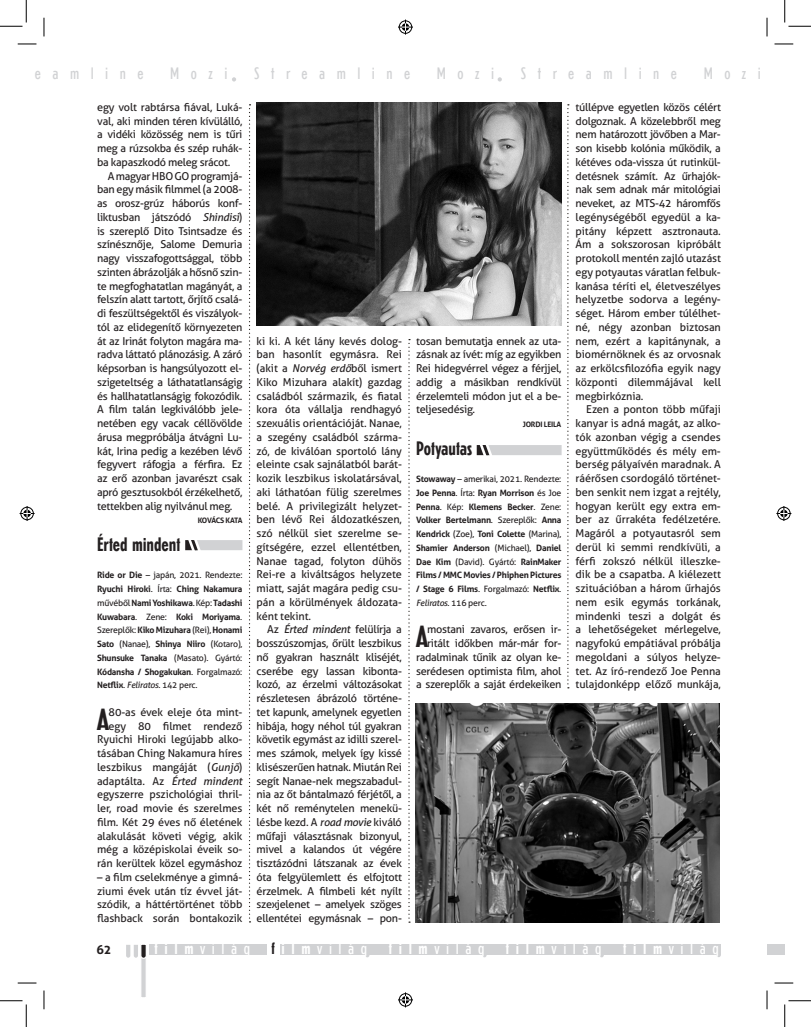
<style>
.page{position:relative;width:811px;height:1027px;background:#fff}
.page>*{position:absolute;margin:0;border:0;box-sizing:border-box;transform-origin:0 0}
.új_Filmvilág{font:700 condensed 30.38px "Erbar LT";color:#231f20}
.új_Filmvilág-2{font:700 condensed 19.38px "Erbar LT";color:#231f20}
.t1{font:300 condensed 16.5px "Erbar LT";letter-spacing:.4em;color:#fff}
.t2{font:300 condensed 16.5px "Erbar LT";letter-spacing:.7em;color:#d1d2d4}
.t3{font:700 12.5px "Aller";color:#231f20}
.új_Filmvilág-3{font:10.88px/13.8px "Aller";letter-spacing:-.02em;color:#231f20;text-align:justify}
.Normál{font:700 8.75px/13.8px "Aller";letter-spacing:-.025em;color:#231f20;text-align:justify}
.új_Filmvilág-4{font:700 7.5px "Aller";letter-spacing:-.025em;color:#231f20}
.új_Filmvilág-5{font:700 7.5px "Aller";letter-spacing:-.055em;color:#231f20}
.s1{font-style:italic}
.s2{font-weight:400}
.s3{font-weight:400;font-style:italic}
.s4{font-weight:700}
.s5{font-weight:700;color:#231f20}
</style>
<div class="page">
<svg style="left:498px;top:77px;width:4px;height:5px"></svg>
<svg style="left:232px;top:77px;width:4px;height:5px"></svg>
<div style="left:767px;top:945px;width:18px;height:10px;background:#d1d2d4"></div>
<div style="left:150px;top:945px;width:571px;height:10px;background:#d1d2d4"></div>
<svg style="left:126px;top:944px;width:20px;height:53px"></svg>
<div style="left:267px;top:940px;width:12px;height:18px;background:#fff"></div>
<svg style="left:249px;top:104px;width:1px;height:818px"></svg>
<svg style="left:408px;top:339px;width:2px;height:584px"></svg>
<svg style="left:567px;top:104px;width:2px;height:584px"></svg>
<img style="left:257px;top:103px;width:304px;height:222px">
<img style="left:415px;top:703px;width:304px;height:220px">
<div style="left:193px;top:540px;width:49px;height:10px;background:#d1d2d4"></div>
<div style="left:485px;top:445px;width:76px;height:10px;background:#d1d2d4"></div>
<svg style="left:185px;top:540px;width:16px;height:11px"></svg>
<svg style="left:477px;top:445px;width:15px;height:11px"></svg>
<svg style="left:18px;top:43px;width:18px;height:2px"></svg>
<svg style="left:774px;top:43px;width:19px;height:2px"></svg>
<svg style="left:18px;top:982px;width:18px;height:2px"></svg>
<svg style="left:774px;top:982px;width:19px;height:2px"></svg>
<svg style="left:43px;top:18px;width:2px;height:18px"></svg>
<svg style="left:43px;top:990px;width:2px;height:19px"></svg>
<svg style="left:766px;top:18px;width:2px;height:18px"></svg>
<svg style="left:766px;top:990px;width:2px;height:19px"></svg>
<svg style="left:0;top:0;width:27px;height:27px"></svg>
<svg style="left:0;top:1000px;width:27px;height:27px"></svg>
<svg style="left:784px;top:0;width:27px;height:27px"></svg>
<svg style="left:784px;top:1000px;width:27px;height:27px"></svg>
<svg style="left:398px;top:20px;width:15px;height:15px"></svg>
<svg style="left:398px;top:992px;width:15px;height:15px"></svg>
<svg style="left:20px;top:506px;width:15px;height:15px"></svg>
<svg style="left:776px;top:506px;width:15px;height:15px"></svg>
<h3 class="t2" style="left:4px;top:64px;width:141px">treamline</h3>
<h3 class="t2" style="left:170px;top:64px;width:59px">Mozi</h3>
<h3 class="t2" style="left:254px;top:64px;width:158px">Streamline</h3>
<h3 class="t2" style="left:437px;top:64px;width:59px">Mozi</h3>
<h3 class="t2" style="left:521px;top:64px;width:158px">Streamline</h3>
<h3 class="t2" style="left:704px;top:64px;width:59px">Mozi</h3>
<p class="új_Filmvilág-3" style="left:97px;top:100px;width:147px">egy volt rabtársa fiával, Luká&shy;val, aki minden téren kívülálló, a vidéki közösség nem is tűri meg a rúzsokba és szép ruhák&shy;ba kapaszkodó meleg srácot.</p>
<p class="új_Filmvilág-3" style="left:97px;top:169px;width:147px;text-indent:11px">A magyar HBO GO programjá&shy;ban egy másik filmmel (a 2008- as orosz-grúz háborús konf&shy;liktusban játszódó <span class="s1">Shindisi</span>) is szereplő Dito Tsintsadze és színésznője, Salome Demuria nagy visszafogottsággal, több szinten ábrázolják a hősnő szin&shy;te megfoghatatlan magányát, a felszín alatt tartott, őrjítő csalá&shy;di feszültségektől és viszályok&shy;tól az elidegenítő környezeten át az Irinát folyton magára ma&shy;radva láttató plánozásig. A záró képsorban is hangsúlyozott el&shy;szigeteltség a láthatatlanságig és hallhatatlanságig fokozódik.<br>A film talán legkiválóbb jele&shy;netében egy vacak céllövölde árusa megpróbálja átvágni Lu&shy;kát, Irina pedig a kezében lévő fegyvert ráfogja a férfira. Ez az erő azonban javarészt csak apró gesztusokból érzékelhető, tettekben alig nyilvánul meg.</p>
<p class="új_Filmvilág-5" style="left:198px;top:516px;width:46px">KOVÁCS KATA</p>
<p class="új_Filmvilág-2" style="left:97px;top:533px;width:85px">Érted mindent</p>
<p class="Normál" style="left:97px;top:568px;width:147px">Ride or Die <span class="s2">– japán, 2021. Rendezte:<br></span>Ryuchi Hiroki<span class="s2">. Írta:</span> Ching Nakamura <span class="s2">művéből</span> NamiYoshikawa<span class="s2">. Kép:</span> Tadashi Kuwabara<span class="s2">. Zene:</span> Koki Moriyama<span class="s2">.<br>Szereplők:</span> Kiko Mizuhara <span class="s2">(Rei),</span> Honami Sato <span class="s2">(Nanae),</span> Shinya Niiro <span class="s2">(Kotaro), </span>Shunsuke Tanaka <span class="s2">(Masato). Gyártó:<br></span>Kódansha / Shogakukan<span class="s2">. Forgalmazó:<br></span>Netflix<span class="s2">.</span> <span class="s3">Feliratos</span><span class="s2">. 142 perc.</span></p>
<p class="új_Filmvilág" style="left:97px;top:701px;width:13px">A</p>
<p class="új_Filmvilág-3" style="left:97px;top:705px;width:147px;text-align:right">80-as évek eleje óta mint&shy;egy 80 filmet rendező<br>Ryuichi Hiroki legújabb alko&shy;tásában Ching Nakamura híres leszbikus mangáját (<span class="s1">Gunjō</span>) adaptálta. Az <span class="s1">Érted mindent </span>egyszerre pszichológiai thril&shy;ler, road movie és szerelmes film. Két 29 éves nő életének alakulását követi végig, akik még a középiskolai éveik so&shy;rán kerültek közel egymáshoz</p>
<p class="új_Filmvilág-3" style="left:97px;top:870px;width:147px">– a film cselekménye a gimná&shy;ziumi évek után tíz évvel ját&shy;szódik, a háttértörténet több flashback során bontakozik</p>
<p class="új_Filmvilág-3" style="left:257px;top:334px;width:147px">ki ki. A két lány kevés dolog&shy;ban hasonlít egymásra. Rei (akit a <span class="s1">Norvég erdő</span>ből ismert Kiko Mizuhara alakít) gazdag családból származik, és fiatal kora óta vállalja rendhagyó szexuális orientációját. Nanae, a szegény családból szárma&shy;zó, de kiválóan sportoló lány eleinte csak sajnálatból barát&shy;kozik leszbikus iskolatársával, aki láthatóan fülig szerelmes belé. A privilegizált helyzet&shy;ben lévő Rei áldozatkészen, szó nélkül siet szerelme se&shy;gítségére, ezzel ellentétben, Nanae tagad, folyton dühös Rei-re a kiváltságos helyzete miatt, saját magára pedig csu&shy;pán a körülmények áldozata&shy;ként tekint.</p>
<p class="új_Filmvilág-3" style="left:257px;top:623px;width:147px;text-indent:11px">Az <span class="s1">Érted mindent</span> felülírja a bosszúszomjas, őrült leszbikus nő gyakran használt kliséjét, cserébe egy lassan kibonta&shy;kozó, az érzelmi változásokat részletesen ábrázoló történe&shy;tet kapunk, amelynek egyetlen hibája, hogy néhol túl gyakran követik egymást az idilli szerel&shy;mes számok, melyek így kissé klisészerűen hatnak. Miután Rei segít Nanae-nek megszabadul&shy;nia az őt bántalmazó férjétől, a két nő reménytelen menekü&shy;lésbe kezd. A <span class="s1">road movie</span> kiváló műfaji választásnak bizonyul, mivel a kalandos út végére tisztázódni látszanak az évek óta felgyülemlett és elfojtott érzelmek. A filmbeli két nyílt szexjelenet – amelyek szöges ellentétei egymásnak – pon-</p>
<p class="új_Filmvilág-3" style="left:416px;top:334px;width:147px">tosan bemutatja ennek az uta&shy;zásnak az ívét: míg az egyikben Rei hidegvérrel végez a férjjel, addig a másikban rendkívül érzelemteli módon jut el a be&shy;teljesedésig.</p>
<p class="új_Filmvilág-4" style="left:523px;top:420px;width:40px">JORDI LEILA</p>
<p class="új_Filmvilág-2" style="left:416px;top:437px;width:58px">Potyautas</p>
<p class="Normál" style="left:416px;top:472px;width:147px">Stowaway <span class="s2">– amerikai, 2021. Rendezte:<br></span>Joe Penna<span class="s2">. Írta:</span> Ryan Morrison <span class="s2">és Joe </span>Penna<span class="s2">. Kép:</span> Klemens Becker<span class="s2">. Zene:<br></span>Volker Bertelmann<span class="s2">. Szereplők:</span> Anna Kendrick <span class="s2">(Zoe),</span> Toni Colette <span class="s2">(Marina), </span>Shamier Anderson <span class="s2">(Michael),</span> Daniel Dae Kim <span class="s2">(David). Gyártó:</span> RainMaker Films / MMC Movies / Phiphen Pictures / Stage 6 Films<span class="s2">. Forgalmazó:</span> Netflix<span class="s2">.<br></span><span class="s3">Feliratos</span><span class="s2">. 116 perc.</span></p>
<p class="új_Filmvilág" style="left:416px;top:619px;width:13px">A</p>
<p class="új_Filmvilág-3" style="left:416px;top:623px;width:147px;text-align:right">mostani zavaros, erősen ir&shy;ritált időkben már-már for&shy;radalminak tűnik az olyan ke&shy;serédesen optimista film, ahol a szereplők a saját érdekeiken</p>
<p class="új_Filmvilág-3" style="left:575px;top:100px;width:147px">túllépve egyetlen közös célért dolgoznak. A közelebbről meg nem határozott jövőben a Mar&shy;son kisebb kolónia működik, a kétéves oda-vissza út rutinkül&shy;detésnek számít. Az űrhajók&shy;nak sem adnak már mitológiai neveket, az MTS-42 háromfős legénységéből egyedül a ka&shy;pitány képzett asztronauta.<br>Ám a sokszorosan kipróbált protokoll mentén zajló utazást egy potyautas váratlan felbuk&shy;kanása téríti el, életveszélyes helyzetbe sodorva a legény&shy;séget. Három ember túlélhet&shy;né, négy azonban biztosan nem, ezért a kapitánynak, a biomérnöknek és az orvosnak az erkölcsfilozófia egyik nagy központi dilemmájával kell megbirkóznia.</p>
<p class="új_Filmvilág-3" style="left:575px;top:403px;width:147px;text-indent:11px">Ezen a ponton több műfaji kanyar is adná magát, az alko&shy;tók azonban végig a csendes együttműködés és mély em&shy;berség pályaívén maradnak. A ráérősen csordogáló történet&shy;ben senkit nem izgat a rejtély, hogyan került egy extra em&shy;ber az űrrakéta fedélzetére.<br>Magáról a potyautasról sem derül ki semmi rendkívüli, a férfi zokszó nélkül illeszke&shy;dik be a csapatba. A kiélezett szituációban a három űrhajós nem esik egymás torkának, mindenki teszi a dolgát és a lehetőségeket mérlegelve, nagyfokú empátiával próbálja megoldani a súlyos helyze&shy;tet. Az író-rendező Joe Penna tulajdonképp előző munkája,</p>
<p class="t3" style="left:96px;top:942px;width:16px">62</p>
<h3 class="t1" style="left:155px;top:938px;width:97px"><span class="s4">film</span>világ</h3>
<h3 class="t1" style="left:272px;top:938px;width:97px"><span class="s5">f</span><span class="s4">ilm</span>világ</h3>
<h3 class="t1" style="left:389px;top:938px;width:97px"><span class="s4">film</span>világ</h3>
<h3 class="t1" style="left:506px;top:938px;width:97px"><span class="s4">film</span>világ</h3>
<h3 class="t1" style="left:623px;top:938px;width:97px"><span class="s4">film</span>világ</h3>
</div>
